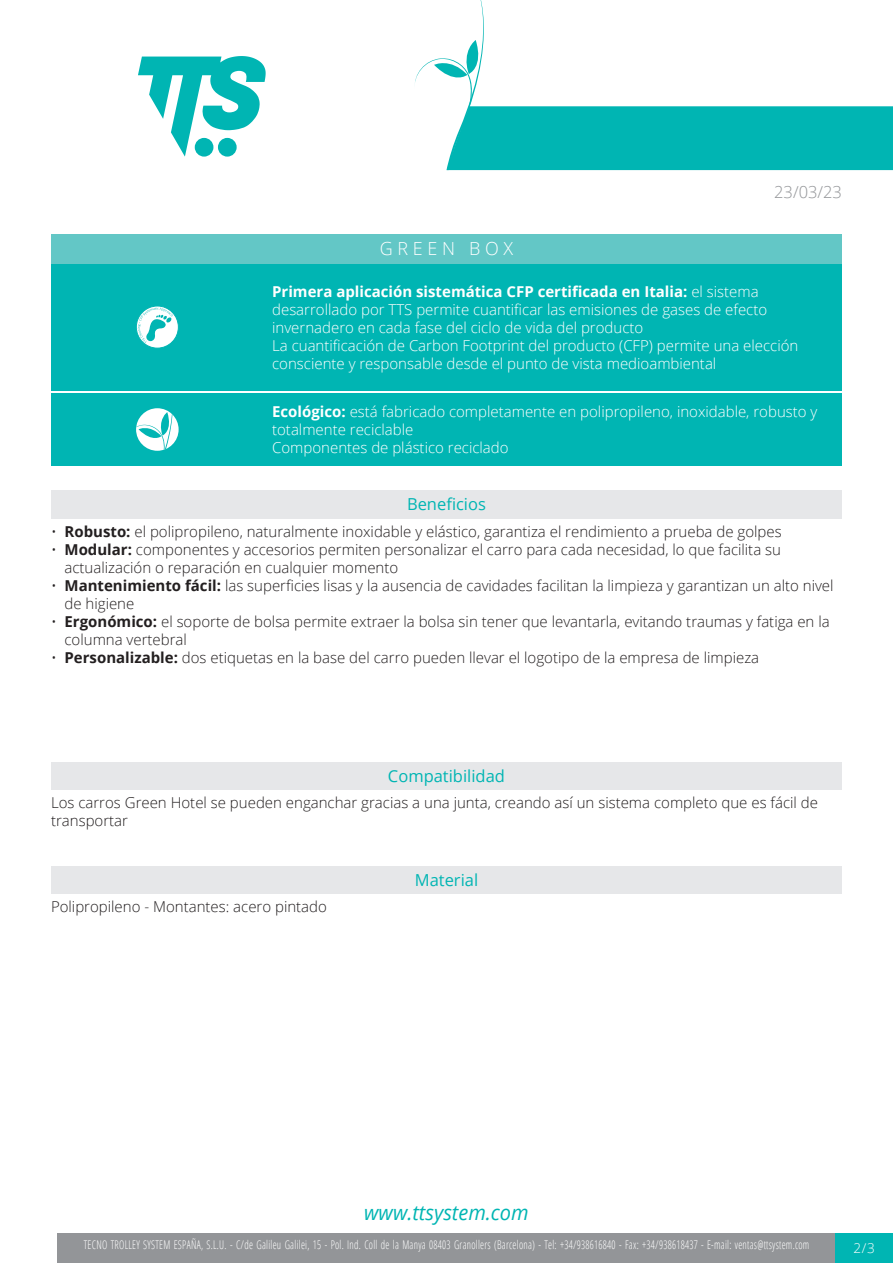
<style>
.page{position:relative;width:893px;height:1263px;background:#fff}
.page>*{position:absolute;margin:0;border:0;box-sizing:border-box;transform-origin:0 0}
.t1{font:italic 20.85px "Open Sans";color:#00b5b3;scale:.96 1}
.t2{font:300 18px "Open Sans";color:#fff}
.t3{font:16.5px "Open Sans";color:#00b5b3}
.t4{font:300 16.5px "Open Sans";color:#939598}
.t5{font:300 15px/18px "Open Sans";color:#231f20}
.t6{font:300 15px/18px "Open Sans";color:#fff}
.t7{font:300 13.5px "Open Sans";color:#fff}
.t8{font:300 12px "Open Sans Condensed";letter-spacing:.025em;color:#fff;scale:.85 1}
.s1{font-weight:700}
</style>
<div class="page">
<svg style="left:138px;top:56px;width:128px;height:101px"></svg>
<div style="left:57px;top:1233px;width:779px;height:30px;background:#939598"></div>
<div style="left:836px;top:1233px;width:57px;height:30px;background:#00b5b3"></div>
<svg style="left:415px;top:0;width:478px;height:170px"></svg>
<div style="left:51px;top:234px;width:791px;height:30px;background:#63c7c6"></div>
<div style="left:51px;top:264px;width:213px;height:126px;background:#00b5b3"></div>
<svg style="left:136px;top:306px;width:42px;height:42px"></svg>
<div style="left:136px;top:306px;width:43px;height:42px;border:1px solid #00b5b3;border-radius:50%"></div>
<svg style="left:138px;top:307px;width:35px;height:37px"></svg>
<div style="left:264px;top:264px;width:578px;height:126px;background:#00b5b3"></div>
<div style="left:51px;top:393px;width:213px;height:73px;background:#00b5b3"></div>
<svg style="left:136px;top:408px;width:43px;height:43px"></svg>
<div style="left:264px;top:393px;width:578px;height:73px;background:#00b5b3"></div>
<div style="left:51px;top:490px;width:791px;height:28px;background:#e6e7e9"></div>
<div style="left:51px;top:762px;width:791px;height:28px;background:#e6e7e9"></div>
<div style="left:51px;top:866px;width:791px;height:28px;background:#e6e7e9"></div>
<p class="t4" style="left:774px;top:180px;width:69px">23/03/23</p>
<p class="t2" style="left:380px;top:236px;width:135px">G R E E N B O X</p>
<p class="t6" style="left:272px;top:282px;width:528px"><span class="s1">Primera aplicación sistemática CFP certificada en Italia:</span> el sistema desarrollado por TTS permite cuantificar las emisiones de gases de efecto invernadero en cada fase del ciclo de vida del producto<br>La cuantificación de Carbon Footprint del producto (CFP) permite una elección consciente y responsable desde el punto de vista medioambiental</p>
<p class="t6" style="left:272px;top:402px;width:547px"><span class="s1">Ecológico:</span> está fabricado completamente en polipropileno, inoxidable, robusto y totalmente reciclable<br>Componentes de plástico reciclado</p>
<p class="t3" style="left:407px;top:493px;width:80px">Beneficios</p>
<p class="t5" style="left:51px;top:522px;width:732px">• <span class="s1">Robusto:</span> el polipropileno, naturalmente inoxidable y elástico, garantiza el rendimiento a prueba de golpes</p>
<p class="t5" style="left:65px;top:540px;width:718px;text-indent:-14px">• <span class="s1">Modular:</span> componentes y accesorios permiten personalizar el carro para cada necesidad, lo que facilita su actualización o reparación en cualquier momento</p>
<p class="t5" style="left:65px;top:576px;width:771px;text-indent:-14px">• <span class="s1">Mantenimiento fácil:</span> las superficies lisas y la ausencia de cavidades facilitan la limpieza y garantizan un alto nivel de higiene</p>
<p class="t5" style="left:65px;top:612px;width:767px;text-indent:-14px">• <span class="s1">Ergonómico:</span> el soporte de bolsa permite extraer la bolsa sin tener que levantarla, evitando traumas y fatiga en la columna vertebral</p>
<p class="t5" style="left:51px;top:648px;width:710px">• <span class="s1">Personalizable:</span> dos etiquetas en la base del carro pueden llevar el logotipo de la empresa de limpieza</p>
<p class="t3" style="left:388px;top:765px;width:119px">Compatibilidad</p>
<p class="t5" style="left:51px;top:793px;width:768px">Los carros Green Hotel se pueden enganchar gracias a una junta, creando así un sistema completo que es fácil de transportar</p>
<p class="t5" style="left:51px;top:897px;width:277px">Polipropileno - Montantes: acero pintado</p>
<p class="t3" style="left:415px;top:869px;width:65px">Material</p>
<h1 class="t1" style="left:364px;top:1198px;width:173px">www.ttsystem.com</h1>
<p class="t8" style="left:84px;top:1236px;width:855px">TECNO TROLLEY SYSTEM ESPAÑA, S.L.U. - C/de Galileu Galilei, 15 - Pol. Ind. Coll de la Manya 08403 Granollers (Barcelona) - Tel: +34/938616840 - Fax: +34/938618437 - E-mail: ventas@ttsystem.com</p>
<p class="t7" style="left:854px;top:1239px;width:23px">2/3</p>
</div>
